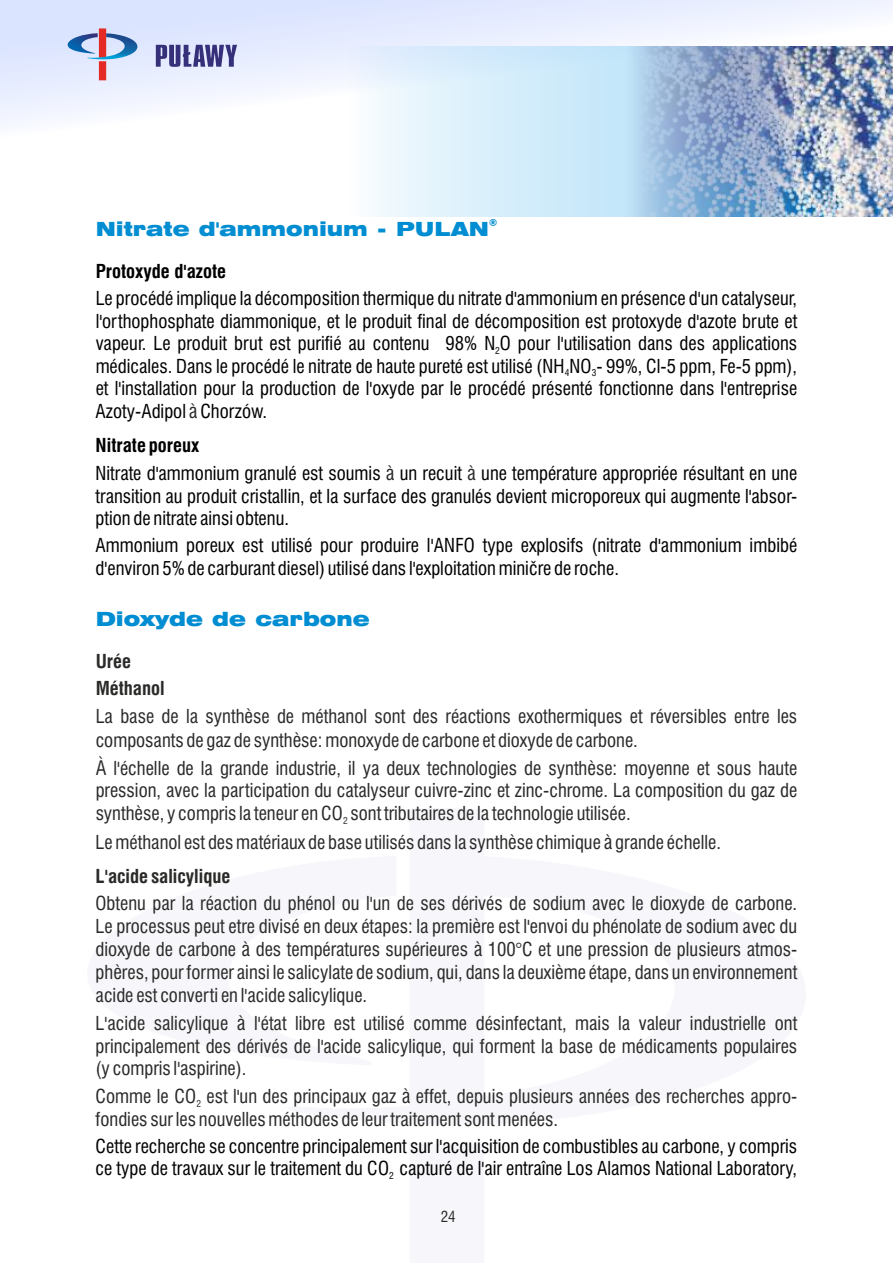
<style>
.page{position:relative;width:893px;height:1263px;background:#fff}
.page>*{position:absolute;margin:0;border:0;box-sizing:border-box;transform-origin:0 0}
.t1{font:19.5px "Swiss 721 Blk Ex AT";color:#008dd2}
.t2{font:condensed 19.5px "Swiss 721";color:#2b2a29}
.t3{font:condensed 18.75px/23.1px "Swiss 721";color:#2b2a29}
.t4{font:condensed 18.75px/22.5px "Swiss 721";color:#000}
.t5{font:700 condensed 18.75px "Swiss 721";color:#000}
.t6{font:condensed 15px "Swiss 721";color:#2b2a29}
.t7{font:9.75px "Swiss 721 Blk Ex AT";color:#008dd2}
.t8{font:condensed 9.3px "Swiss 721";color:#000}
.t9{font:condensed 9.3px "Swiss 721";color:#2b2a29}
.s1{font-size:19.5px;color:#2b2a29}
.s2{font-weight:700}
.s3{font-size:19.5px}
</style>
<div class="page">
<svg style="left:0;top:0;width:893px;height:124px;fill:#eaefff"></svg>
<svg style="left:347px;top:47px;width:291px;height:170px;background:#d9eefb"></svg>
<svg style="left:156px;top:45px;width:81px;height:22px;background:#7775ab"></svg>
<svg style="left:51px;top:28px;width:96px;height:52px;background:#c6c9e3"></svg>
<img style="left:638px;top:47px;width:255px;height:170px">
<p class="t1" style="left:96px;top:221px;width:395px">Nitrate d'ammonium - PULAN</p>
<p class="t7" style="left:489px;top:218px;width:10px">®</p>
<p class="t5" style="left:96px;top:264px;width:132px">Protoxyde d'azote</p>
<p class="t4" style="left:96px;top:289px;width:703px;text-align:justify">Le procédé implique la décomposition thermique du nitrate d'ammonium en présence d'un catalyseur, l'orthophosphate diammonique, et le produit final de décomposition est protoxyde d'azote brute et vapeur. Le produit brut est purifié au contenu 98% N O pour l'utilisation dans des applications</p>
<p class="t8" style="left:495px;top:347px;width:6px">2</p>
<p class="t4" style="left:96px;top:357px;width:703px">médicales. Dans le procédé le nitrate de haute pureté est utilisé (NH NO - 99%, Cl-5 ppm, Fe-5 ppm),</p>
<p class="t8" style="left:565px;top:369px;width:6px">4</p>
<p class="t8" style="left:592px;top:369px;width:6px">3</p>
<p class="t4" style="left:96px;top:379px;width:703px;line-height:23.2px">et l'installation pour la production de l'oxyde par le procédé présenté fonctionne dans l'entreprise<br>Azoty-Adipol <span class="s1">à</span> Chorzów.</p>
<p class="t4" style="left:96px;top:434px;width:703px;line-height:27.9px"><span class="s2">Nitrate poreux<br></span>Nitrate d'ammonium granulé est soumis <span class="s1">à</span> un recuit <span class="s1">à</span> une température appropriée résultant en une</p>
<p class="t4" style="left:96px;top:487px;width:703px">transition au produit cristallin, et la surface des granulés devient microporeux qui augmente l'absor&shy;ption de nitrate ainsi obtenu.</p>
<p class="t4" style="left:96px;top:536px;width:703px">Ammonium poreux est utilisé pour produire l'ANFO type explosifs (nitrate d'ammonium imbibé d'environ 5% de carburant diesel) utilisé dans l'exploitation miničre de roche.</p>
<p class="t1" style="left:96px;top:611px;width:275px">Dioxyde de carbone</p>
<p class="t3" style="left:96px;top:650px;width:703px;line-height:27.5px"><span class="s2">Urée<br>Méthanol<br></span>La base de la synth<span class="s3">è</span>se de méthanol sont des réactions exothermiques et réversibles entre les</p>
<p class="t3" style="left:96px;top:728px;width:703px;line-height:28px">composants de gaz de synth<span class="s3">è</span>se: monoxyde de carbone et dioxyde de carbone.<br><span class="s3">À</span> l'échelle de la grande industrie, il ya deux technologies de synth<span class="s3">è</span>se: moyenne et sous haute</p>
<p class="t3" style="left:96px;top:781px;width:703px">pression, avec la participation du catalyseur cuivre-zinc et zinc-chrome. La composition du gaz de synth se, y compris la teneur en CO sont tributaires de la technologie utilisée.</p>
<p class="t2" style="left:135px;top:806px;width:10px">è</p>
<p class="t9" style="left:343px;top:817px;width:6px">2</p>
<p class="t3" style="left:96px;top:827px;width:627px;line-height:34px">Le méthanol est des matériaux de base utilisés dans la synth<span class="s3">è</span>se chimique <span class="s3">à</span> grande échelle.<br><span class="s2">L'acide salicylique</span></p>
<p class="t3" style="left:96px;top:893px;width:703px;text-align:justify">Obtenu par la réaction du phénol ou l'un de ses dérivés de sodium avec le dioxyde de carbone.<br>Le processus peut etre divisé en deux étapes: la premi<span class="s3">è</span>re est l'envoi du phénolate de sodium avec du dioxyde de carbone <span class="s3">à</span> des températures supérieures <span class="s3">à</span> 100°C et une pression de plusieurs atmos&shy;ph<span class="s3">è</span>res, pour former ainsi le salicylate de sodium, qui, dans la deuxi<span class="s3">è</span>me étape, dans un environnement acide est converti en l'acide salicylique.</p>
<p class="t3" style="left:96px;top:1014px;width:703px;line-height:22.5px;text-align:justify">L'acide salicylique <span class="s3">à</span> l'état libre est utilisé comme désinfectant, mais la valeur industrielle ont principalement des dérivés de l'acide salicylique, qui forment la base de médicaments populaires (y compris l'aspirine).</p>
<p class="t3" style="left:96px;top:1087px;width:703px">Comme le CO est l'un des principaux gaz effet, depuis plusieurs années des recherches appro-</p>
<p class="t9" style="left:196px;top:1100px;width:6px">2</p>
<p class="t2" style="left:402px;top:1088px;width:10px">à</p>
<p class="t3" style="left:96px;top:1109px;width:464px">fondies sur les nouvelles méthodes de leur traitement sont menées.</p>
<p class="t4" style="left:96px;top:1136px;width:703px">Cette recherche se concentre principalement sur l'acquisition de combustibles au carbone, y compris ce type de travaux sur le traitement du CO capturé de l'air entraîne Los Alamos National Laboratory,</p>
<p class="t8" style="left:389px;top:1172px;width:6px">2</p>
<p class="t6" style="left:441px;top:1211px;width:16px">24</p>
</div>
